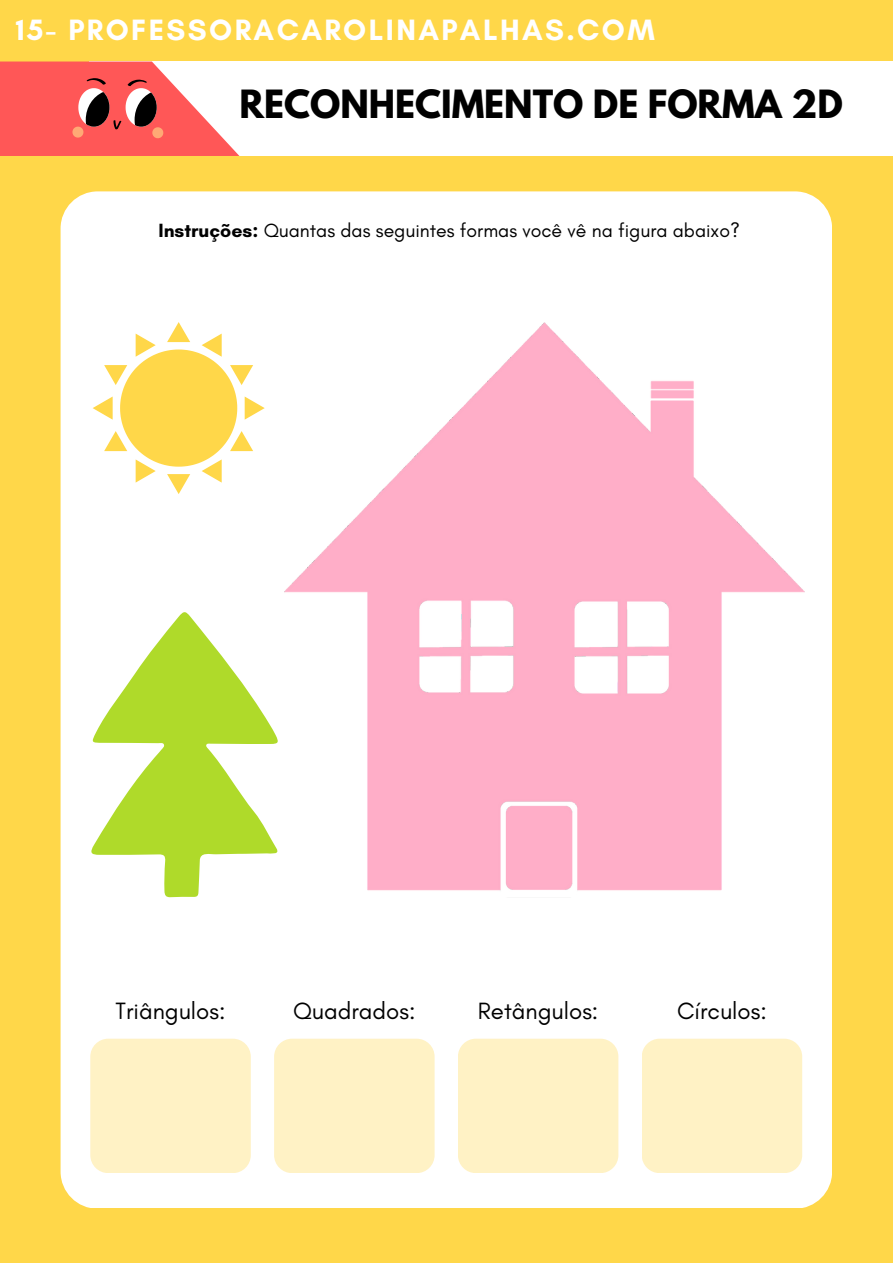
<style>
.page{position:relative;width:893px;height:1264px;background:#fff}
.page>*{position:absolute;margin:0;border:0;box-sizing:border-box;transform-origin:0 0}
.t1{font:700 34.5px "League Spartan";color:#000}
.t2{font:700 30px "Glacial Indifference";letter-spacing:.08em;color:#fff}
.t3{font:24px "Glacial Indifference";color:#000}
.t4{font:19.5px "Glacial Indifference";color:#000}
.s1{font-weight:700}
</style>
<div class="page">
<div style="left:0;top:0;width:892px;height:1262px;background:#ffd749"></div>
<div style="left:61px;top:191px;width:771px;height:1017px;background:#fff;border-radius:37px"></div>
<div style="left:89px;top:61px;width:803px;height:95px;background:#fff"></div>
<svg style="left:0;top:61px;width:239px;height:95px"></svg>
<img style="left:284px;top:322px;width:520px;height:569px">
<svg style="left:91px;top:612px;width:187px;height:285px;fill:#afda2a"></svg>
<div style="left:90px;top:1038px;width:161px;height:134px;background:#fff2c5;border-radius:18px"></div>
<div style="left:274px;top:1038px;width:160px;height:134px;background:#fff2c5;border-radius:18px"></div>
<div style="left:458px;top:1038px;width:160px;height:134px;background:#fff2c5;border-radius:18px"></div>
<div style="left:641px;top:1038px;width:161px;height:134px;background:#fff2c5;border-radius:18px"></div>
<svg style="left:93px;top:322px;width:172px;height:172px"></svg>
<p class="t2" style="left:16px;top:11px;width:640px">15- PROFESSORACAROLINAPALHAS.COM</p>
<p class="t1" style="left:239px;top:87px;width:604px">RECONHECIMENTO DE FORMA 2D</p>
<p class="t4" style="left:158px;top:218px;width:583px"><span class="s1">Instruções:</span> Quantas das seguintes formas você vê na figura abaixo?</p>
<p class="t3" style="left:116px;top:996px;width:111px">Triângulos:</p>
<p class="t3" style="left:293px;top:996px;width:124px">Quadrados:</p>
<p class="t3" style="left:478px;top:996px;width:122px">Retângulos:</p>
<p class="t3" style="left:677px;top:996px;width:91px">Círculos:</p>
</div>
